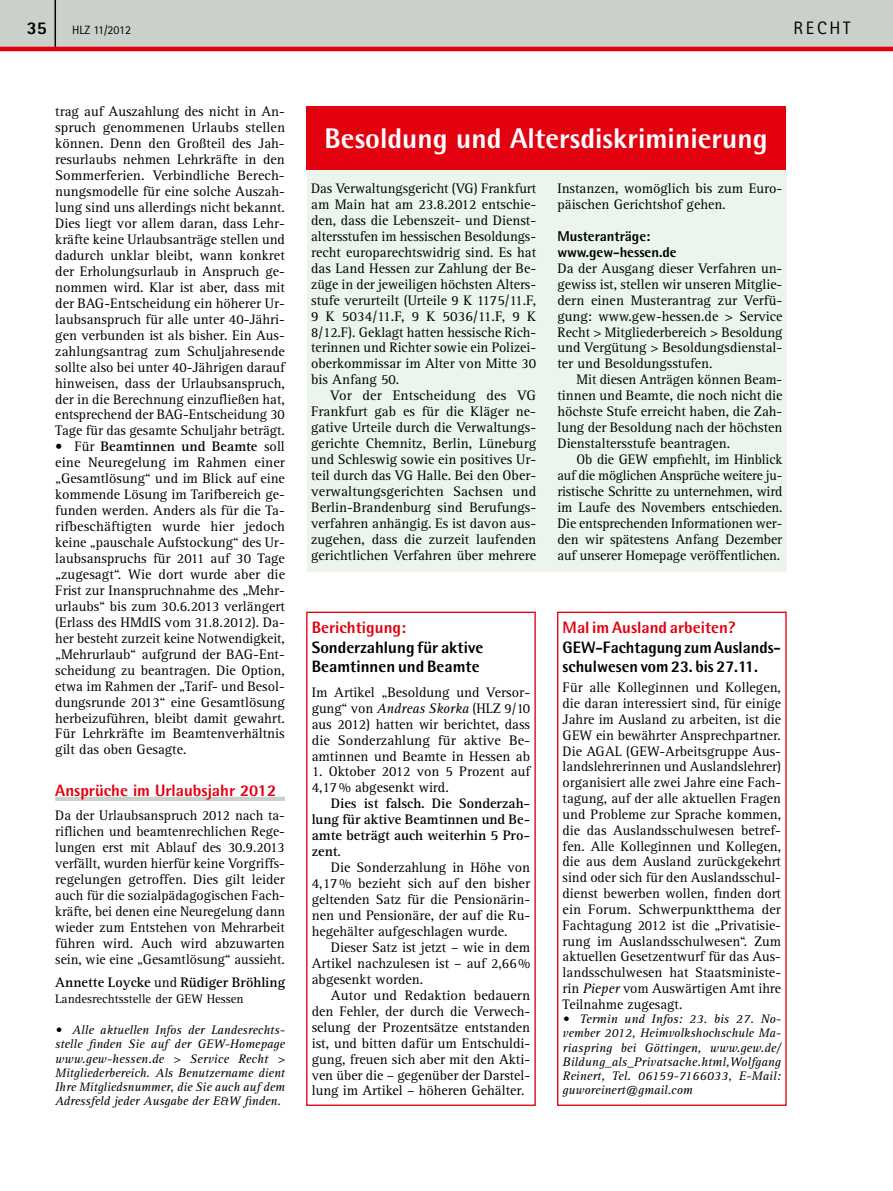
<style>
.page{position:relative;width:893px;height:1191px;background:#fff}
.page>*{position:absolute;margin:0;border:0;box-sizing:border-box;transform-origin:0 0}
.t1{font:800 28.5px "Rotis Semi Sans Std";color:#fff}
.t2{font:18px "Rotis Sans Serif Std";color:#000}
.t3{font:800 18px "Rotis Sans Serif Std";color:#000}
.t4{font:800 16.5px/19.5px "Rotis Semi Sans Std";color:#000}
.t5{font:800 16.5px "Rotis Semi Sans Std";color:#e3000f}
.t6{font:14.25px/15.9px "Rotis Serif Std";color:#000;text-align:justify}
.t7{font:700 14.25px/15.9px "Rotis Serif Std";color:#000;text-align:justify}
.t8{font:800 14.25px/15.9px "Rotis Semi Sans Std";letter-spacing:-.005em;color:#000}
.t9{font:italic 12.75px/14.2px "Rotis Serif Std";color:#000;text-align:justify}
.t10{font:12.75px "Rotis Serif Std";color:#000}
.t11{font:12px "Rotis Sans Serif Std";color:#000}
.s1{font-weight:700}
.s2{font-weight:400}
.s3{font-style:italic}
</style>
<div class="page">
<svg style="left:0;top:0;width:893px;height:51px;background:#cbbfba"></svg>
<hr style="left:55px;top:0;width:1px;height:47px;background:#000">
<div style="left:55px;top:796px;width:230px;height:5px;background:#c9d1ca"></div>
<div style="left:307px;top:170px;width:480px;height:401px;background:#ebf5ec"></div>
<div style="left:306px;top:611px;width:230px;height:495px;border:1px solid #e3000f"></div>
<div style="left:557px;top:611px;width:230px;height:495px;border:1px solid #e3000f"></div>
<div style="left:306px;top:106px;width:480px;height:64px;background:#e3000f"></div>
<p class="t3" style="left:27px;top:16px;width:22px">35</p>
<p class="t11" style="left:72px;top:23px;width:60px">HLZ 11/2012</p>
<p class="t2" style="left:794px;top:17px;width:47px">RE CHT</p>
<p class="t6" style="left:55px;top:104px;width:231px">trag auf Auszahlung des nicht in An&shy;spruch genommenen Urlaubs stellen können. Denn den Großteil des Jah&shy;resurlaubs nehmen Lehrkräfte in den Sommerferien. Verbindliche Berech&shy;nungsmodelle für eine solche Auszah&shy;lung sind uns allerdings nicht bekannt.<br>Dies liegt vor allem daran, dass Lehr&shy;kräfte keine Urlaubsanträge stellen und dadurch unklar bleibt, wann konkret der Erholungsurlaub in Anspruch ge&shy;nommen wird. Klar ist aber, dass mit der BAG-Entscheidung ein höherer Ur&shy;laubsanspruch für alle unter 40-Jähri&shy;gen verbunden ist als bisher. Ein Aus&shy;zahlungsantrag zum Schuljahresende sollte also bei unter 40-Jährigen darauf hinweisen, dass der Urlaubsanspruch, der in die Berechnung einzufließen hat, entsprechend der BAG-Entscheidung 30<br>Tage für das gesamte Schuljahr beträgt.</p>
<p class="t6" style="left:55px;top:439px;width:231px">• Für <span class="s1">Beamtinnen und Beamte</span> soll eine Neuregelung im Rahmen einer „Gesamtlösung“ und im Blick auf eine kommende Lösung im Tarifbereich ge&shy;funden werden. Anders als für die Ta&shy;rifbeschäftigten wurde hier jedoch keine „pauschale Aufstockung“ des Ur&shy;laubsanspruchs für 2011 auf 30 Tage „zugesagt“. Wie dort wurde aber die Frist zur Inanspruchnahme des „Mehr&shy;urlaubs“ bis zum 30.6.2013 verlängert (Erlass des HMdIS vom 31.8.2012). Da&shy;her besteht zurzeit keine Notwendigkeit, „Mehrurlaub“ aufgrund der BAG-Ent&shy;scheidung zu beantragen. Die Option, etwa im Rahmen der „Tarif- und Besol&shy;dungsrunde 2013“ eine Gesamtlösung herbeizuführen, bleibt damit gewahrt.<br>Für Lehrkräfte im Beamtenverhältnis gilt das oben Gesagte.</p>
<p class="t5" style="left:55px;top:780px;width:222px">Ansprüche im Urlaubsjahr 2012</p>
<p class="t6" style="left:55px;top:808px;width:231px">Da der Urlaubsanspruch 2012 nach ta&shy;riflichen und beamtenrechlichen Rege&shy;lungen erst mit Ablauf des 30.9.2013 verfällt, wurden hierfür keine Vorgriffs&shy;regelungen getroffen. Dies gilt leider auch für die sozialpädagogischen Fach&shy;kräfte, bei denen eine Neuregelung dann wieder zum Entstehen von Mehrarbeit führen wird. Auch wird abzuwarten sein, wie eine „Gesamtlösung“ aussieht.</p>
<p class="t7" style="left:55px;top:975px;width:231px">Annette Loycke <span class="s2">und</span> Rüdiger Bröhling</p>
<p class="t10" style="left:55px;top:991px;width:190px">Landesrechtsstelle der GEW Hessen</p>
<p class="t9" style="left:55px;top:1023px;width:231px">• Alle aktuellen Infos der Landesrechts&shy;stelle finden Sie auf der GEW-Homepage www.gew-hessen.de &gt; Service Recht &gt; Mitgliederbereich. Als Benutzername dient Ihre Mitgliedsnummer, die Sie auch auf dem Adressfeld jeder Ausgabe der E&amp;W finden.</p>
<h1 class="t1" style="left:325px;top:120px;width:445px">Besoldung und Altersdiskriminierung</h1>
<p class="t6" style="left:311px;top:181px;width:227px">Das Verwaltungsgericht (VG) Frankfurt am Main hat am 23.8.2012 entschie&shy;den, dass die Lebenszeit- und Dienst&shy;altersstufen im hessischen Besoldungs&shy;recht europarechtswidrig sind. Es hat das Land Hessen zur Zahlung der Be&shy;züge in der jeweiligen höchsten Alters&shy;stufe verurteilt (Urteile 9 K 1175/11.F, 9 K 5034/11.F, 9 K 5036/11.F, 9 K 8/12.F). Geklagt hatten hessische Rich&shy;terinnen und Richter sowie ein Polizei&shy;oberkommissar im Alter von Mitte 30 bis Anfang 50.</p>
<p class="t6" style="left:311px;top:388px;width:227px;text-indent:19px">Vor der Entscheidung des VG Frankfurt gab es für die Kläger ne&shy;gative Urteile durch die Verwaltungs&shy;gerichte Chemnitz, Berlin, Lüneburg und Schleswig sowie ein positives Ur&shy;teil durch das VG Halle. Bei den Ober&shy;verwaltungsgerichten Sachsen und Berlin-Brandenburg sind Berufungs&shy;verfahren anhängig. Es ist davon aus&shy;zugehen, dass die zurzeit laufenden gerichtlichen Verfahren über mehrere</p>
<p class="t6" style="left:557px;top:181px;width:226px">Instanzen, womöglich bis zum Euro&shy;päischen Gerichtshof gehen.</p>
<p class="t8" style="left:557px;top:228px;width:121px">Musteranträge: www.gew-hessen.de</p>
<p class="t6" style="left:557px;top:260px;width:227px">Da der Ausgang dieser Verfahren un&shy;gewiss ist, stellen wir unseren Mitglie&shy;dern einen Musterantrag zur Verfü&shy;gung: www.gew-hessen.de &gt; Service Recht &gt; Mitgliederbereich &gt; Besoldung und Vergütung &gt; Besoldungsdienstal&shy;ter und Besoldungsstufen.</p>
<p class="t6" style="left:557px;top:372px;width:227px;text-indent:19px">Mit diesen Anträgen können Beam&shy;tinnen und Beamte, die noch nicht die höchste Stufe erreicht haben, die Zah&shy;lung der Besoldung nach der höchsten Dienstaltersstufe beantragen.</p>
<p class="t6" style="left:557px;top:452px;width:227px;text-indent:19px">Ob die GEW empfiehlt, im Hinblick auf die möglichen Ansprüche weitere ju&shy;ristische Schritte zu unternehmen, wird im Laufe des Novembers entschieden.<br>Die entsprechenden Informationen wer&shy;den wir spätestens Anfang Dezember auf unserer Homepage veröffentlichen.</p>
<p class="t5" style="left:312px;top:617px;width:96px">Berichtigung:</p>
<p class="t4" style="left:312px;top:637px;width:173px">Sonderzahlung für aktive<br>Beamtinnen und Beamte</p>
<p class="t6" style="left:312px;top:684px;width:220px">Im Artikel „Besoldung und Versor&shy;gung“ von <span class="s3">Andreas Skorka</span> (HLZ 9/10 aus 2012) hatten wir berichtet, dass die Sonderzahlung für aktive Be&shy;amtinnen und Beamte in Hessen ab</p>
<p class="t6" style="left:312px;top:764px;width:220px">1. Oktober 2012 von 5 Prozent auf<br>4,17% abgesenkt wird.</p>
<p class="t7" style="left:312px;top:796px;width:220px;text-indent:19px">Dies ist falsch. Die Sonderzah&shy;lung für aktive Beamtinnen und Be&shy;amte beträgt auch weiterhin 5 Pro&shy;zent<span class="s2">.</span></p>
<p class="t6" style="left:312px;top:860px;width:220px;text-indent:19px">Die Sonderzahlung in Höhe von 4,17% bezieht sich auf den bisher geltenden Satz für die Pensionärin&shy;nen und Pensionäre, der auf die Ru&shy;hegehälter aufgeschlagen wurde.</p>
<p class="t6" style="left:312px;top:939px;width:220px;text-indent:19px">Dieser Satz ist jetzt – wie in dem Artikel nachzulesen ist – auf 2,66% abgesenkt worden.</p>
<p class="t6" style="left:312px;top:987px;width:220px;text-indent:19px">Autor und Redaktion bedauern den Fehler, der durch die Verwech&shy;selung der Prozentsätze entstanden ist, und bitten dafür um Entschuldi&shy;gung, freuen sich aber mit den Akti&shy;ven über die – gegenüber der Darstel&shy;lung im Artikel – höheren Gehälter.</p>
<p class="t5" style="left:563px;top:617px;width:174px">Mal im Ausland arbeiten?</p>
<p class="t4" style="left:563px;top:637px;width:220px">GEW-Fachtagung zum Auslands&shy;schulwesen vom 23. bis 27.11.</p>
<p class="t6" style="left:563px;top:680px;width:220px">Für alle Kolleginnen und Kollegen, die daran interessiert sind, für einige Jahre im Ausland zu arbeiten, ist die GEW ein bewährter Ansprechpartner.<br>Die AGAL (GEW-Arbeitsgruppe Aus&shy;landslehrerinnen und Auslandslehrer) organisiert alle zwei Jahre eine Fach&shy;tagung, auf der alle aktuellen Fragen und Probleme zur Sprache kommen, die das Auslandsschulwesen betref&shy;fen. Alle Kolleginnen und Kollegen, die aus dem Ausland zurückgekehrt sind oder sich für den Auslandsschul&shy;dienst bewerben wollen, finden dort ein Forum. Schwerpunktthema der Fachtagung 2012 ist die „Privatisie&shy;rung im Auslandsschulwesen“. Zum aktuellen Gesetzentwurf für das Aus&shy;landsschulwesen hat Staatsministe&shy;rin <span class="s3">Pieper</span> vom Auswärtigen Amt ihre Teilnahme zugesagt.</p>
<p class="t9" style="left:563px;top:1012px;width:220px">• Termin und Infos: 23. bis 27. No&shy;vember 2012, Heimvolkshochschule Ma&shy;riaspring bei Göttingen, www.gew.de/ Bildung_als_Privatsache.html,Wolfgang Reinert, Tel. 06159-7166033, E-Mail: guworeinert@gmail.com</p>
</div>
